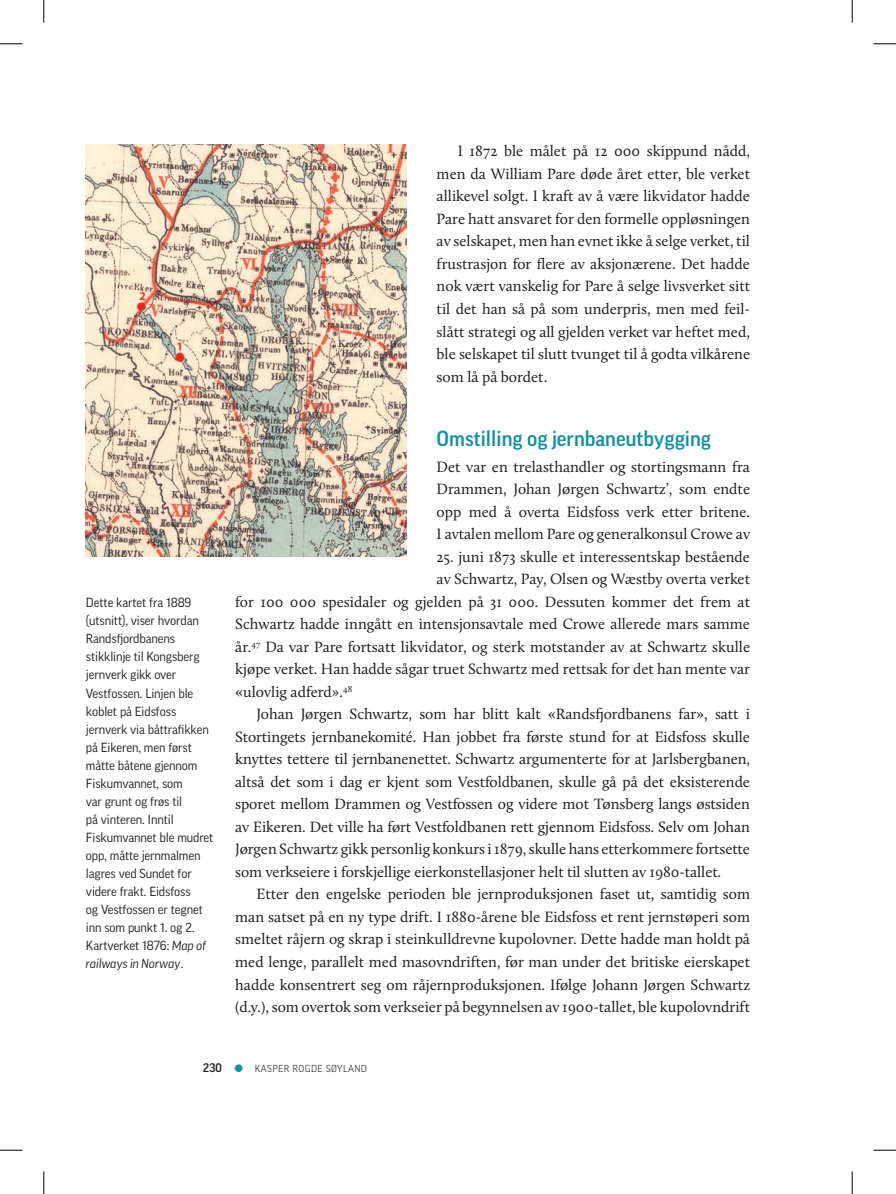
<style>
.page{position:relative;width:896px;height:1194px;background:#fff}
.page>*{position:absolute;margin:0;border:0;box-sizing:border-box;transform-origin:0 0}
.t1{font:500 21px "Good Pro";color:#1590a3}
.t2{font:15.45px/22.5px "Calluna";color:#231f20;text-align:justify}
.t3{font:12.75px/18px "Good Pro";letter-spacing:-.01em;color:#231f20}
.t4{font:500 12px "Good Pro";color:#231f20}
.t5{font:300 9.75px "Good Pro";letter-spacing:.04em;color:#231f20}
.s1{font-style:italic}
</style>
<div class="page">
<img style="left:86px;top:144px;width:321px;height:412px">
<svg style="left:0;top:44px;width:22px;height:1px"></svg>
<svg style="left:873px;top:44px;width:22px;height:1px"></svg>
<svg style="left:0;top:1149px;width:22px;height:1px"></svg>
<svg style="left:873px;top:1149px;width:22px;height:1px"></svg>
<svg style="left:44px;top:0;width:1px;height:22px"></svg>
<svg style="left:44px;top:1171px;width:1px;height:22px"></svg>
<svg style="left:851px;top:0;width:1px;height:22px"></svg>
<svg style="left:851px;top:1171px;width:1px;height:22px"></svg>
<p class="t3" style="left:86px;top:593px;width:129px">Dette kartet fra 1889 (utsnitt), viser hvordan<br>Randsfjordbanens stikklinje til Kongsberg jernverk gikk over<br>Vestfossen. Linjen ble koblet på Eidsfoss jernverk via båttrafikken på Eikeren, men først måtte båtene gjennom<br>Fiskumvannet, som<br>var grunt og frøs til<br>på vinteren. Inntil<br>Fiskumvannet ble mudret opp, måtte jernmalmen lagres ved Sundet for videre frakt. Eidsfoss<br>og Vestfossen er tegnet inn som punkt 1. og 2.<br>Kartverket 1876: <span class="s1">Map of railways in Norway</span>.</p>
<p class="t2" style="left:436px;top:140px;width:315px;text-indent:21px">I 1872 ble målet på 12 000 skippund nådd, men da William Pare døde året etter, ble verket allikevel solgt. I kraft av å være likvidator hadde Pare hatt ansvaret for den formelle oppløsningen av selskapet, men han evnet ikke å selge verket, til frustrasjon for flere av aksjonærene. Det hadde nok vært vanskelig for Pare å selge livsverket sitt til det han så på som underpris, men med feil&shy;slått strategi og all gjelden verket var heftet med, ble selskapet til slutt tvunget til å godta vilkårene som lå på bordet.</p>
<h1 class="t1" style="left:436px;top:426px;width:276px">Omstilling og jernbaneutbygging</h1>
<p class="t2" style="left:436px;top:455px;width:315px">Det var en trelasthandler og stortingsmann fra Drammen, Johan Jørgen Schwartz’, som endte opp med å overta Eidsfoss verk etter britene.<br>I avtalen mellom Pare og generalkonsul Crowe av</p>
<p class="t2" style="left:436px;top:545px;width:315px">25. juni 1873 skulle et interessentskap bestående</p>
<p class="t2" style="left:436px;top:567px;width:315px">av Schwartz, Pay, Olsen og Wæstby overta verket</p>
<p class="t2" style="left:235px;top:590px;width:516px">for 100 000 spesidaler og gjelden på 31 000. Dessuten kommer det frem at</p>
<p class="t2" style="left:235px;top:612px;width:516px">Schwartz hadde inngått en intensjonsavtale med Crowe allerede mars samme</p>
<p class="t2" style="left:235px;top:635px;width:516px">år.<sup>47</sup> Da var Pare fortsatt likvidator, og sterk motstander av at Schwartz skulle</p>
<p class="t2" style="left:235px;top:657px;width:516px">kjøpe verket. Han hadde sågar truet Schwartz med rettsak for det han mente var</p>
<p class="t2" style="left:235px;top:680px;width:118px">«ulovlig adferd<span class="s1">»</span>.<sup>48</sup></p>
<p class="t2" style="left:256px;top:702px;width:495px">Johan Jørgen Schwartz, som har blitt kalt «Randsfjordbanens far», satt i</p>
<p class="t2" style="left:235px;top:725px;width:516px">Stortingets jernbanekomité. Han jobbet fra første stund for at Eidsfoss skulle</p>
<p class="t2" style="left:235px;top:747px;width:516px">knyttes tettere til jernbanenettet. Schwartz argumenterte for at Jarlsbergbanen,</p>
<p class="t2" style="left:235px;top:770px;width:516px">altså det som i dag er kjent som Vestfoldbanen, skulle gå på det eksisterende</p>
<p class="t2" style="left:235px;top:792px;width:516px">sporet mellom Drammen og Vestfossen og videre mot Tønsberg langs østsiden</p>
<p class="t2" style="left:235px;top:815px;width:516px">av Eikeren. Det ville ha ført Vestfoldbanen rett gjennom Eidsfoss. Selv om Johan</p>
<p class="t2" style="left:235px;top:837px;width:516px">Jørgen Schwartz gikk personlig konkurs i 1879, skulle hans etterkommere fortsette</p>
<p class="t2" style="left:235px;top:860px;width:487px">som verkseiere i forskjellige eierkonstellasjoner helt til slutten av 1980-tallet.</p>
<p class="t2" style="left:256px;top:882px;width:495px">Etter den engelske perioden ble jernproduksjonen faset ut, samtidig som</p>
<p class="t2" style="left:235px;top:905px;width:516px">man satset på en ny type drift. I 1880-årene ble Eidsfoss et rent jernstøperi som</p>
<p class="t2" style="left:235px;top:927px;width:516px">smeltet råjern og skrap i steinkulldrevne kupolovner. Dette hadde man holdt på</p>
<p class="t2" style="left:235px;top:950px;width:516px">med lenge, parallelt med masovndriften, før man under det britiske eierskapet</p>
<p class="t2" style="left:235px;top:972px;width:516px">hadde konsentrert seg om råjernproduksjonen. Ifølge Johann Jørgen Schwartz</p>
<p class="t2" style="left:235px;top:995px;width:516px">(d.y.), som overtok som verkseier på begynnelsen av 1900-tallet, ble kupolovndrift</p>
<p class="t4" style="left:203px;top:1060px;width:21px">230</p>
<p class="t5" style="left:255px;top:1062px;width:114px">KASPER ROGDE SØYLAND</p>
</div>
